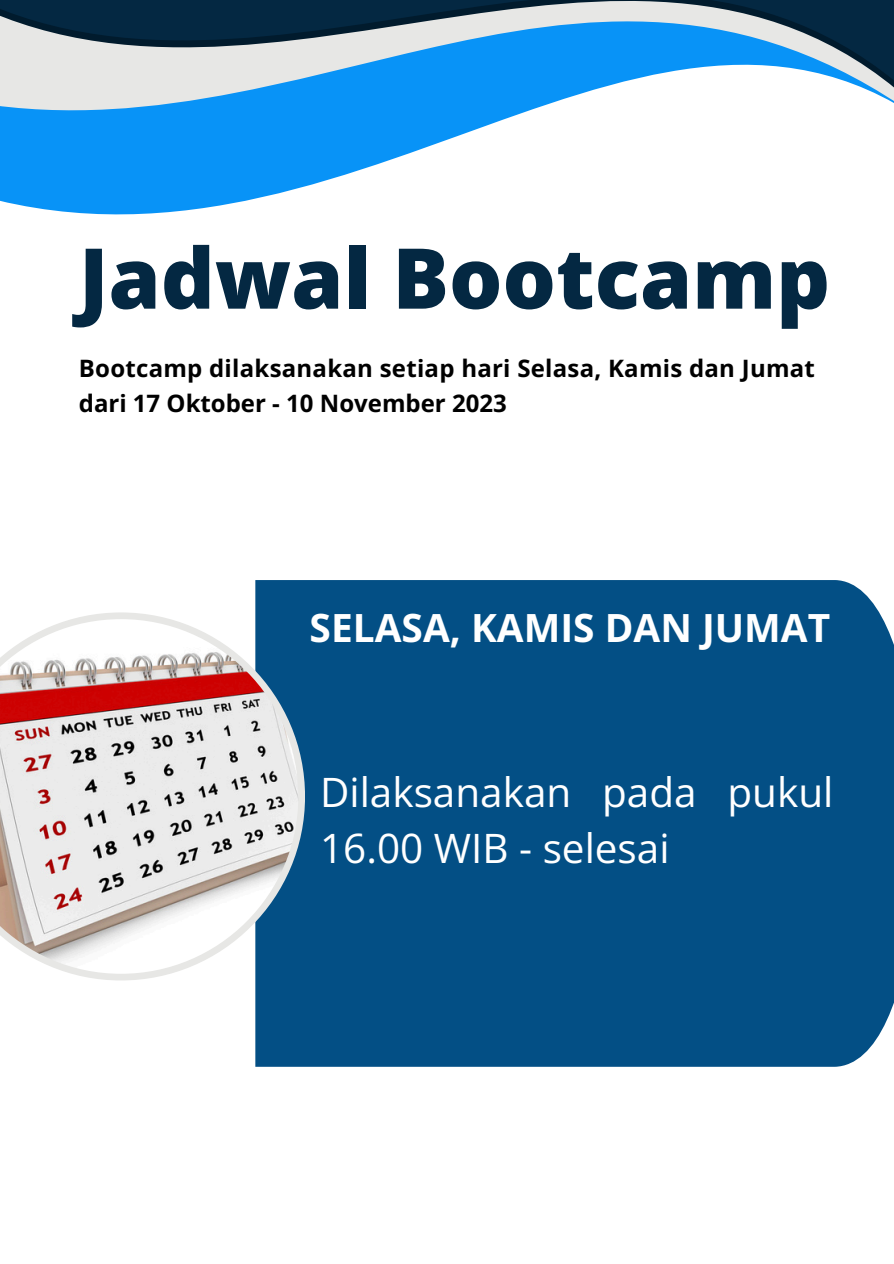
<style>
.page{position:relative;width:894px;height:1264px;background:#fff}
.page>*{position:absolute;margin:0;border:0;box-sizing:border-box;transform-origin:0 0}
.t1{font:800 83.85px "Open Sans";color:#042842}
.t2{font:40.5px/55.2px "Open Sans";color:#fff}
.t3{font:700 38.85px "Open Sans";color:#fff}
.t4{font:700 24px "Open Sans";letter-spacing:.01em;color:#000}
</style>
<div class="page">
<svg style="left:0;top:179px;width:331px;height:36px;fill:#0893f7"></svg>
<svg style="left:0;top:0;width:893px;height:179px"></svg>
<div style="left:255px;top:580px;width:638px;height:486px;background:#034f85"></div>
<svg style="left:0;top:612px;width:305px;height:368px;fill:#ebebeb"></svg>
<p class="t1" style="left:79px;top:219px;width:752px">Jadwal Bootcamp</p>
<p class="t4" style="left:79px;top:352px;width:737px">Bootcamp dilaksanakan setiap hari Selasa, Kamis dan Jumat</p>
<p class="t4" style="left:79px;top:386px;width:429px">dari 17 Oktober - 10 November 2023</p>
<p class="t3" style="left:309px;top:600px;width:522px">SELASA, KAMIS DAN JUMAT</p>
<h1 class="t2" style="left:320px;top:764px;width:514px">Dilaksanakan pada pukul<br>16.00 WIB - selesai</h1>
</div>
